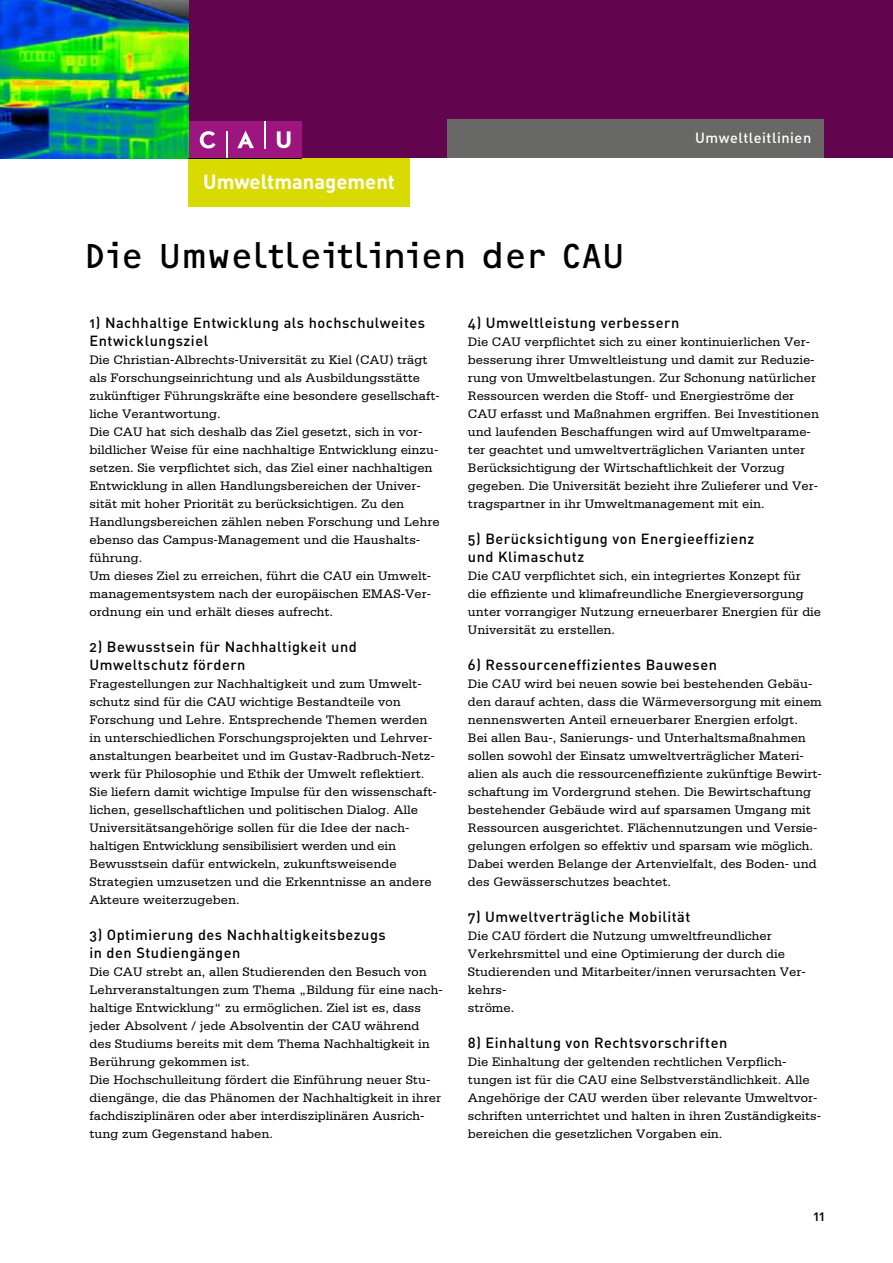
<style>
.page{position:relative;width:893px;height:1263px;background:#fff}
.page>*{position:absolute;margin:0;border:0;box-sizing:border-box;transform-origin:0 0}
.t1{font:36px "OCRF";color:#000}
.t2{font:700 20.25px "DIN";color:#fff}
.t3{font:14.55px/18px "DIN Medium Alternate";letter-spacing:.035em;color:#000}
.t4{font:14.55px "DIN Medium Alternate";letter-spacing:.035em;color:#fff}
.t5{font:14.25px "DIN Medium Alternate";color:#000}
.t6{font:13.05px/18px "Serifa";color:#000}
</style>
<div class="page">
<div style="left:446px;top:0;width:447px;height:158px;background:#62044e"></div>
<div style="left:446px;top:119px;width:378px;height:39px;background:#686867"></div>
<div style="left:0;top:0;width:446px;height:158px;background:#62044e"></div>
<img style="left:0;top:0;width:188px;height:158px">
<div style="left:189px;top:158px;width:221px;height:48px;background:#d9da00"></div>
<div style="left:189px;top:121px;width:113px;height:37px;background:#9d1680"></div>
<svg style="left:226px;top:131px;width:1px;height:27px"></svg>
<svg style="left:200px;top:131px;width:15px;height:17px"></svg>
<svg style="left:237px;top:131px;width:17px;height:17px"></svg>
<svg style="left:277px;top:131px;width:14px;height:17px"></svg>
<svg style="left:264px;top:121px;width:1px;height:28px"></svg>
<h2 class="t2" style="left:203px;top:168px;width:193px">Umweltmanagement</h2>
<h1 class="t1" style="left:84px;top:234px;width:543px">Die Umweltleitlinien der CAU</h1>
<p class="t4" style="left:695px;top:129px;width:118px">Umweltleitlinien</p>
<p class="t3" style="left:90px;top:314px;width:337px">1) Nachhaltige Entwicklung als hochschulweites<br>Entwicklungsziel</p>
<p class="t6" style="left:90px;top:351px;width:352px">Die Christian-Albrechts-Universität zu Kiel (CAU) trägt als Forschungseinrichtung und als Ausbildungsstätte zukünftiger Führungskräfte eine besondere gesellschaft&shy;liche Verantwortung.<br>Die CAU hat sich deshalb das Ziel gesetzt, sich in vor&shy;bildlicher Weise für eine nachhaltige Entwicklung einzu&shy;setzen. Sie verpflichtet sich, das Ziel einer nachhaltigen Entwicklung in allen Handlungsbereichen der Univer&shy;sität mit hoher Priorität zu berücksichtigen. Zu den Handlungsbereichen zählen neben Forschung und Lehre ebenso das Campus-Management und die Haushalts&shy;führung.<br>Um dieses Ziel zu erreichen, führt die CAU ein Umwelt&shy;managementsystem nach der europäischen EMAS-Ver&shy;ordnung ein und erhält dieses aufrecht.</p>
<p class="t3" style="left:90px;top:638px;width:269px">2) Bewusstsein für Nachhaltigkeit und<br>Umweltschutz fördern</p>
<p class="t6" style="left:90px;top:675px;width:349px">Fragestellungen zur Nachhaltigkeit und zum Umwelt&shy;schutz sind für die CAU wichtige Bestandteile von Forschung und Lehre. Entsprechende Themen werden in unterschiedlichen Forschungsprojekten und Lehrver&shy;anstaltungen bearbeitet und im Gustav-Radbruch-Netz&shy;werk für Philosophie und Ethik der Umwelt reflektiert.<br>Sie liefern damit wichtige Impulse für den wissenschaft&shy;lichen, gesellschaftlichen und politischen Dialog. Alle Universitätsangehörige sollen für die Idee der nach&shy;haltigen Entwicklung sensibilisiert werden und ein Bewusstsein dafür entwickeln, zukunftsweisende Strategien umzusetzen und die Erkenntnisse an andere Akteure weiterzugeben.</p>
<p class="t3" style="left:90px;top:926px;width:298px">3) Optimierung des Nachhaltigkeitsbezugs in den Studiengängen</p>
<p class="t6" style="left:90px;top:963px;width:355px">Die CAU strebt an, allen Studierenden den Besuch von Lehrveranstaltungen zum Thema „Bildung für eine nach&shy;haltige Entwicklung“ zu ermöglichen. Ziel ist es, dass jeder Absolvent / jede Absolventin der CAU während des Studiums bereits mit dem Thema Nachhaltigkeit in Berührung gekommen ist.<br>Die Hochschulleitung fördert die Einführung neuer Stu&shy;diengänge, die das Phänomen der Nachhaltigkeit in ihrer fachdisziplinären oder aber interdisziplinären Ausrich&shy;tung zum Gegenstand haben.</p>
<p class="t3" style="left:468px;top:314px;width:213px">4) Umweltleistung verbessern</p>
<p class="t6" style="left:468px;top:333px;width:352px">Die CAU verpflichtet sich zu einer kontinuierlichen Ver&shy;besserung ihrer Umweltleistung und damit zur Reduzie&shy;rung von Umweltbelastungen. Zur Schonung natürlicher Ressourcen werden die Stoff- und Energieströme der CAU erfasst und Maßnahmen ergriffen. Bei Investitionen und laufenden Beschaffungen wird auf Umweltparame&shy;ter geachtet und umweltverträglichen Varianten unter Berücksichtigung der Wirtschaftlichkeit der Vorzug gegeben. Die Universität bezieht ihre Zulieferer und Ver&shy;tragspartner in ihr Umweltmanagement mit ein.</p>
<p class="t3" style="left:468px;top:530px;width:288px">5) Berücksichtigung von Energieeffizienz und Klimaschutz</p>
<p class="t6" style="left:468px;top:567px;width:355px">Die CAU verpflichtet sich, ein integriertes Konzept für die effiziente und klimafreundliche Energieversorgung unter vorrangiger Nutzung erneuerbarer Energien für die Universität zu erstellen.</p>
<p class="t3" style="left:468px;top:656px;width:250px">6) Ressourceneffizientes Bauwesen</p>
<p class="t6" style="left:468px;top:675px;width:355px">Die CAU wird bei neuen sowie bei bestehenden Gebäu&shy;den darauf achten, dass die Wärmeversorgung mit einem nennenswerten Anteil erneuerbarer Energien erfolgt.<br>Bei allen Bau-, Sanierungs- und Unterhaltsmaßnahmen sollen sowohl der Einsatz umweltverträglicher Materi&shy;alien als auch die ressourceneffiziente zukünftige Bewirt&shy;schaftung im Vordergrund stehen. Die Bewirtschaftung bestehender Gebäude wird auf sparsamen Umgang mit Ressourcen ausgerichtet. Flächennutzungen und Versie&shy;gelungen erfolgen so effektiv und sparsam wie möglich.<br>Dabei werden Belange der Artenvielfalt, des Boden- und des Gewässerschutzes beachtet.</p>
<p class="t3" style="left:468px;top:908px;width:224px">7) Umweltverträgliche Mobilität</p>
<p class="t6" style="left:468px;top:927px;width:339px">Die CAU fördert die Nutzung umweltfreundlicher Verkehrsmittel und eine Optimierung der durch die Studierenden und Mitarbeiter/innen verursachten Ver&shy;kehrs-<br>ströme.</p>
<p class="t3" style="left:468px;top:1034px;width:261px">8) Einhaltung von Rechtsvorschriften</p>
<p class="t6" style="left:468px;top:1053px;width:355px">Die Einhaltung der geltenden rechtlichen Verpflich&shy;tungen ist für die CAU eine Selbstverständlichkeit. Alle Angehörige der CAU werden über relevante Umweltvor&shy;schriften unterrichtet und halten in ihren Zuständigkeits&shy;bereichen die gesetzlichen Vorgaben ein.</p>
<p class="t5" style="left:813px;top:1207px;width:13px">11</p>
</div>
